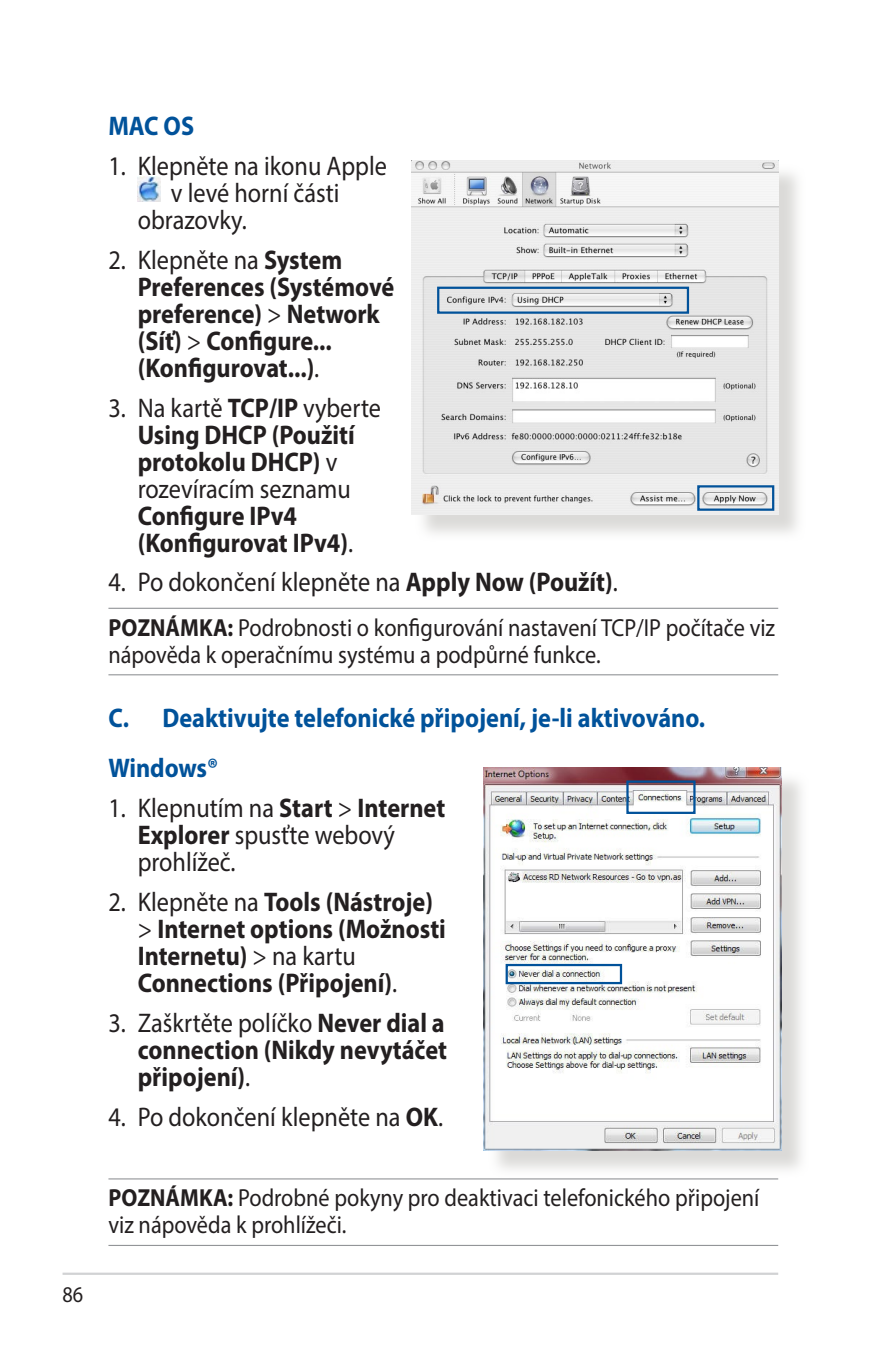
<style>
.page{position:relative;width:893px;height:1346px;background:#fff}
.page>*{position:absolute;margin:0;border:0;box-sizing:border-box;transform-origin:0 0}
.t1{font:700 27px/27px "Myriad Pro";color:#231f20;scale:.9 1}
.t2{font:27px/27px "Myriad Pro";color:#231f20;scale:.9 1}
.t3{font:700 27px/50.4px "Myriad Pro";color:#01529a;scale:.9 1}
.t4{font:24.75px/27px "Myriad Pro";color:#231f20;scale:.9 1}
.t5{font:22.5px "Myriad Pro";color:#231f20;scale:.9 1}
.s1{font-weight:400}
.s2{font-weight:700}
</style>
<div class="page">
<hr style="left:63px;top:1272px;width:715px;height:3px;background:#d1d2d4">
<hr style="left:108px;top:1178px;width:670px;height:1px;background:#939598">
<hr style="left:108px;top:1245px;width:670px;height:1px;background:#939598">
<img style="left:138px;top:177px;width:23px;height:25px">
<hr style="left:108px;top:608px;width:670px;height:1px;background:#939598">
<hr style="left:108px;top:674px;width:670px;height:1px;background:#939598">
<div style="left:415px;top:164px;width:391px;height:378px;background:#cfcecb;opacity:.75"></div>
<img style="left:412px;top:161px;width:366px;height:354px">
<div style="left:437px;top:287px;width:252px;height:27px;border:2px solid #01529a"></div>
<div style="left:697px;top:485px;width:77px;height:26px;border:2px solid #01529a"></div>
<div style="left:487px;top:770px;width:323px;height:408px;background:#cfcecb;opacity:.75"></div>
<img style="left:484px;top:767px;width:297px;height:383px">
<div style="left:506px;top:964px;width:116px;height:20px;border:2px solid #01529a"></div>
<div style="left:626px;top:780px;width:70px;height:34px;border:2px solid #01529a"></div>
<p class="t5" style="left:63px;top:1281px;width:25px">86</p>
<p class="t3" style="left:108px;top:100px;width:97px">MAC OS</p>
<p class="t2" style="left:108px;top:152px;width:311px">1. Klepněte na ikonu Apple</p>
<p class="t2" style="left:171px;top:179px;width:189px">v levé horní části</p>
<p class="t2" style="left:138px;top:206px;width:123px">obrazovky.</p>
<p class="t1" style="left:138px;top:245px;width:287px;text-indent:-29px"><span class="s1">2. Klepněte na</span> System<br>Preferences (Systémové preference) <span class="s1">&gt;</span> Network (Síť) <span class="s1">&gt;</span> Configure... (Konfigurovat...)<span class="s1">.</span></p>
<p class="t1" style="left:108px;top:393px;width:304px;text-align:center"><span class="s1">3. Na kartě</span> TCP/IP <span class="s1">vyberte<br></span>Using DHCP (Použití protokolu DHCP) <span class="s1">v rozevíracím seznamu</span></p>
<p class="t1" style="left:138px;top:501px;width:241px">Configure IPv4 (Konfigurovat IPv4)<span class="s1">.</span></p>
<p class="t2" style="left:108px;top:568px;width:567px">4. Po dokončení klepněte na <span class="s2">Apply Now (Použít)</span>.</p>
<p class="t4" style="left:108px;top:613px;width:742px"><span class="s2">POZNÁMKA:</span> Podrobnosti o konfigurování nastavení TCP/IP počítače viz nápověda k operačnímu systému a podpůrné funkce.</p>
<p class="t3" style="left:108px;top:692px;width:664px">C. Deaktivujte telefonické připojení, je-li aktivováno.<br>Windows®</p>
<p class="t2" style="left:138px;top:794px;width:343px;text-indent:-29px">1. Klepnutím na <span class="s2">Start</span> &gt; <span class="s2">Internet<br>Explorer</span> spusťte webový prohlížeč.</p>
<p class="t1" style="left:138px;top:887px;width:344px;text-indent:-29px"><span class="s1">2. Klepněte na</span> Tools (Nástroje) <span class="s1">&gt;</span> Internet options (Možnosti<br>Internetu) <span class="s1">&gt; na kartu<br></span>Connections (Připojení)<span class="s1">.</span></p>
<p class="t1" style="left:138px;top:1008px;width:345px;text-align:justify;text-indent:-29px"><span class="s1">3. Zaškrtěte políčko</span> Never dial a connection (Nikdy nevytáčet připojení)<span class="s1">.</span></p>
<p class="t2" style="left:108px;top:1103px;width:373px">4. Po dokončení klepněte na <span class="s2">OK</span>.</p>
<p class="t4" style="left:108px;top:1184px;width:725px"><span class="s2">POZNÁMKA:</span> Podrobné pokyny pro deaktivaci telefonického připojení viz nápověda k prohlížeči.</p>
</div>
